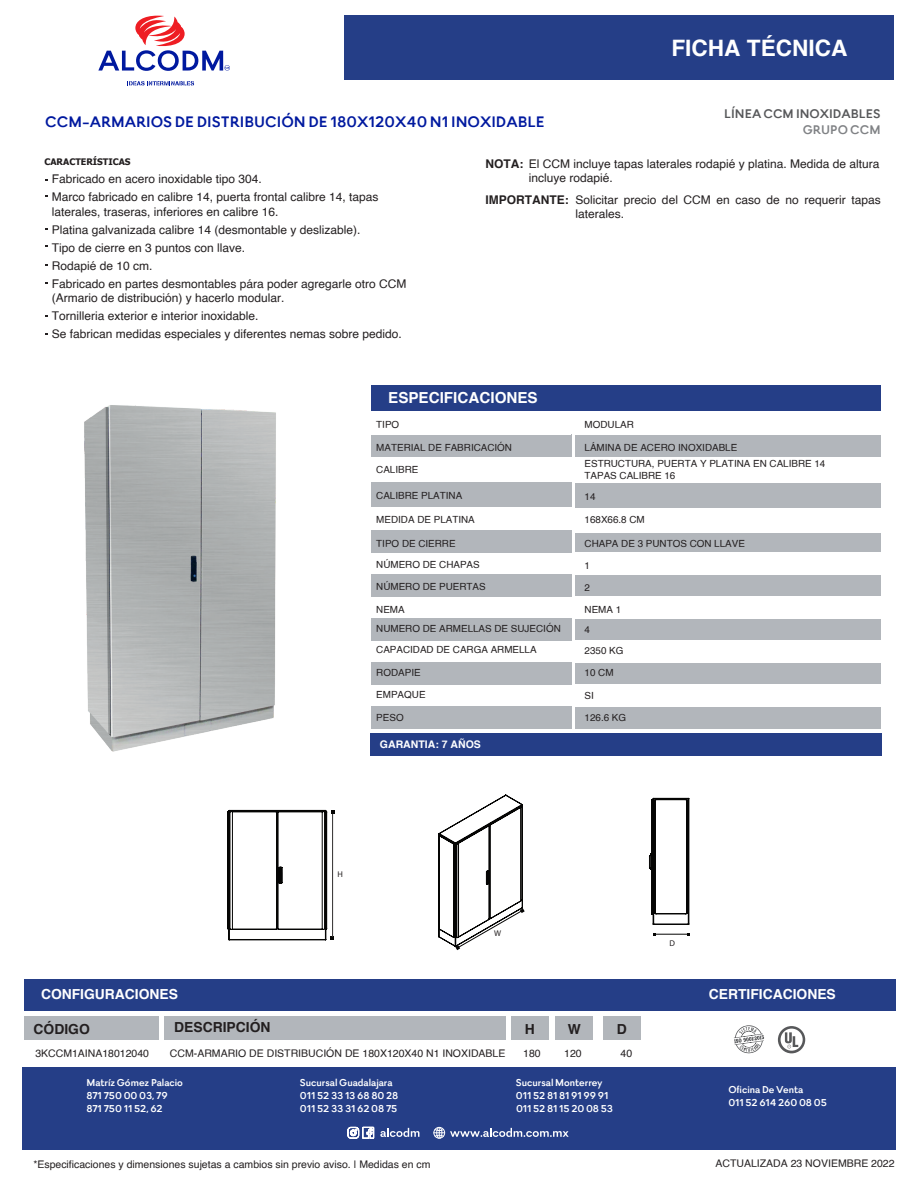
<style>
.page{position:relative;width:918px;height:1188px;background:#fff}
.page>*{position:absolute;margin:0;border:0;box-sizing:border-box;transform-origin:0 0}
.t1{font:700 22.65px "Helvetica";color:#fff}
.t2{font:700 16.5px "Firme";color:#00199f}
.t3{font:700 15.15px "Helvetica";color:#fff}
.t4{font:700 13.8px "Helvetica";color:#fff}
.t5{font:700 13.8px "Helvetica";color:#231f20}
.t6{font:700 13.65px "Firme";color:#57585a}
.t7{font:700 13.65px "Firme";color:#808285}
.t8{font:12px/18px "Helvetica";color:#231f20}
.t9{font:700 10.8px/13px "Firme";letter-spacing:-.01em;color:#fff}
.t10{font:10.5px "Helvetica";color:#231f20}
.t11{font:700 10.5px "Helvetica";color:#fff}
.t12{font:9.9px/21.1px "Helvetica";color:#231f20}
.t13{font:700 9px "Tahoma";color:#231f20}
.t14{font:8.4px "Myriad Pro";color:#231f20}
.s1{font-weight:700}
</style>
<div class="page">
<svg style="left:438px;top:795px;width:87px;height:155px"></svg>
<svg style="left:649px;top:798px;width:40px;height:127px"></svg>
<hr style="left:655px;top:934px;width:33px;height:1px;background:#050504">
<svg style="left:227px;top:810px;width:107px;height:130px"></svg>
<img style="left:84px;top:405px;width:192px;height:347px">
<div style="left:24px;top:1017px;width:134px;height:23px;background:#b2b6bb"></div>
<div style="left:164px;top:1017px;width:342px;height:23px;background:#b2b6bb"></div>
<div style="left:511px;top:1017px;width:38px;height:23px;background:#b2b6bb"></div>
<div style="left:556px;top:1017px;width:37px;height:23px;background:#b2b6bb"></div>
<div style="left:603px;top:1017px;width:38px;height:23px;background:#b2b6bb"></div>
<div style="left:24px;top:979px;width:872px;height:32px;background:#253e87"></div>
<svg style="left:734px;top:1025px;width:30px;height:29px"></svg>
<svg style="left:778px;top:1026px;width:27px;height:27px"></svg>
<div style="left:22px;top:1067px;width:874px;height:82px;background:#253e87"></div>
<div style="left:433px;top:1127px;width:12px;height:12px;border:1px solid #fff;border-radius:50%"></div>
<svg style="left:434px;top:1127px;width:135px;height:12px"></svg>
<svg style="left:380px;top:1128px;width:39px;height:9px"></svg>
<svg style="left:347px;top:1127px;width:27px;height:12px"></svg>
<div style="left:371px;top:435px;width:200px;height:22px;background:#b2b6bb"></div>
<div style="left:371px;top:482px;width:200px;height:25px;background:#b2b6bb"></div>
<div style="left:371px;top:531px;width:200px;height:22px;background:#b2b6bb"></div>
<div style="left:371px;top:575px;width:200px;height:22px;background:#b2b6bb"></div>
<div style="left:371px;top:707px;width:200px;height:22px;background:#b2b6bb"></div>
<div style="left:371px;top:663px;width:200px;height:22px;background:#b2b6bb"></div>
<div style="left:371px;top:619px;width:200px;height:22px;background:#b2b6bb"></div>
<div style="left:575px;top:435px;width:306px;height:22px;background:#b2b6bb"></div>
<div style="left:575px;top:483px;width:306px;height:25px;background:#b2b6bb"></div>
<div style="left:575px;top:531px;width:306px;height:22px;background:#b2b6bb"></div>
<div style="left:575px;top:575px;width:306px;height:22px;background:#b2b6bb"></div>
<div style="left:575px;top:707px;width:306px;height:22px;background:#b2b6bb"></div>
<div style="left:575px;top:663px;width:306px;height:22px;background:#b2b6bb"></div>
<div style="left:575px;top:619px;width:306px;height:22px;background:#b2b6bb"></div>
<div style="left:575px;top:508px;width:306px;height:24px;background:#fff"></div>
<div style="left:575px;top:596px;width:306px;height:23px;background:#fff"></div>
<div style="left:371px;top:385px;width:510px;height:26px;background:#253e87"></div>
<div style="left:370px;top:733px;width:511px;height:22px;background:#253e87"></div>
<svg style="left:127px;top:81px;width:67px;height:5px"></svg>
<svg style="left:98px;top:16px;width:132px;height:55px"></svg>
<div style="left:344px;top:16px;width:549px;height:64px;background:#253e87"></div>
<h2 class="t2" style="left:45px;top:112px;width:501px">CCM-ARMARIOS DE DISTRIBUCIÓN DE 180X120X40 N1 INOXIDABLE</h2>
<h1 class="t1" style="left:671px;top:30px;width:178px">FICHA TÉCNICA</h1>
<p class="t6" style="left:724px;top:106px;width:158px">LÍNEA CCM INOXIDABLES</p>
<p class="t7" style="left:803px;top:121px;width:79px">GRUPO CCM</p>
<p class="t13" style="left:44px;top:156px;width:88px">CARACTERÍSTICAS</p>
<p class="t8" style="left:52px;top:170px;width:328px">Fabricado en acero inoxidable tipo 304.<br>Marco fabricado en calibre 14, puerta frontal calibre 14, tapas</p>
<p class="t8" style="left:52px;top:203px;width:356px">laterales, traseras, inferiores en calibre 16.<br>Platina galvanizada calibre 14 (desmontable y deslizable).<br>Tipo de cierre en 3 puntos con llave.<br>Rodapié de 10 cm.<br>Fabricado en partes desmontables pára poder agregarle otro CCM</p>
<p class="t8" style="left:52px;top:289px;width:352px">(Armario de distribución) y hacerlo modular.<br>Tornilleria exterior e interior inoxidable.<br>Se fabrican medidas especiales y diferentes nemas sobre pedido.</p>
<p class="t8" style="left:529px;top:156px;width:352px;line-height:14.4px;text-indent:-43px"><span class="s1">NOTA:</span> El CCM incluye tapas laterales rodapié y platina. Medida de altura incluye rodapié.</p>
<p class="t8" style="left:575px;top:193px;width:307px;line-height:14.4px;text-indent:-90px"><span class="s1">IMPORTANTE:</span> Solicitar precio del CCM en caso de no requerir tapas laterales.</p>
<p class="t3" style="left:388px;top:386px;width:151px">ESPECIFICACIONES</p>
<p class="t12" style="left:376px;top:414px;width:24px">TIPO</p>
<p class="t12" style="left:376px;top:437px;width:137px">MATERIAL DE FABRICACIÓN</p>
<p class="t12" style="left:376px;top:459px;width:44px">CALIBRE</p>
<p class="t12" style="left:376px;top:485px;width:87px">CALIBRE PLATINA</p>
<p class="t12" style="left:376px;top:509px;width:100px">MEDIDA DE PLATINA</p>
<p class="t12" style="left:376px;top:533px;width:105px">TIPO DE CIERRE<br>NÚMERO DE CHAPAS</p>
<p class="t12" style="left:376px;top:576px;width:111px">NÚMERO DE PUERTAS</p>
<p class="t12" style="left:376px;top:600px;width:186px;line-height:19.5px">NEMA<br>NUMERO DE ARMELLAS DE SUJECIÓN</p>
<p class="t12" style="left:376px;top:640px;width:162px">CAPACIDAD DE CARGA ARMELLA</p>
<p class="t12" style="left:376px;top:662px;width:46px">RODAPIE</p>
<p class="t12" style="left:376px;top:685px;width:51px">EMPAQUE</p>
<p class="t12" style="left:376px;top:707px;width:29px">PESO</p>
<p class="t11" style="left:380px;top:736px;width:102px">GARANTIA: 7 AÑOS</p>
<p class="t12" style="left:585px;top:414px;width:51px">MODULAR</p>
<p class="t12" style="left:585px;top:439px;width:242px;line-height:16.5px">LÁMINA DE ACERO INOXIDABLE<br>ESTRUCTURA, PUERTA Y PLATINA EN CALIBRE 14</p>
<p class="t12" style="left:585px;top:465px;width:92px">TAPAS CALIBRE 16<br>14</p>
<p class="t12" style="left:585px;top:509px;width:62px">168X66.8 CM</p>
<p class="t12" style="left:585px;top:533px;width:162px">CHAPA DE 3 PUNTOS CON LLAVE</p>
<p class="t12" style="left:585px;top:556px;width:7px">1<br>2</p>
<p class="t12" style="left:585px;top:600px;width:38px;line-height:19.5px">NEMA 1<br>4</p>
<p class="t12" style="left:585px;top:640px;width:40px">2350 KG</p>
<p class="t12" style="left:585px;top:662px;width:31px">10 CM</p>
<p class="t12" style="left:585px;top:685px;width:11px">SI</p>
<p class="t12" style="left:585px;top:707px;width:43px">126.6 KG</p>
<p class="t14" style="left:337px;top:869px;width:7px">H</p>
<p class="t14" style="left:494px;top:928px;width:9px">W</p>
<p class="t14" style="left:670px;top:938px;width:7px">D</p>
<p class="t4" style="left:41px;top:983px;width:139px">CONFIGURACIONES</p>
<p class="t4" style="left:709px;top:983px;width:129px">CERTIFICACIONES</p>
<p class="t5" style="left:34px;top:1018px;width:58px">CÓDIGO</p>
<p class="t5" style="left:174px;top:1016px;width:98px">DESCRIPCIÓN</p>
<p class="t5" style="left:525px;top:1018px;width:12px">H</p>
<p class="t5" style="left:568px;top:1018px;width:15px">W</p>
<p class="t5" style="left:617px;top:1018px;width:12px">D</p>
<p class="t10" style="left:35px;top:1045px;width:115px">3KCCM1AINA18012040</p>
<p class="t10" style="left:170px;top:1046px;width:337px">CCM-ARMARIO DE DISTRIBUCIÓN DE 180X120X40 N1 INOXIDABLE</p>
<p class="t10" style="left:523px;top:1045px;width:19px">180</p>
<p class="t10" style="left:564px;top:1045px;width:19px">120</p>
<p class="t10" style="left:621px;top:1045px;width:13px">40</p>
<p class="t9" style="left:86px;top:1076px;width:98px">Matríz Gómez Palacio<br>871 750 00 03, 79<br>871 750 11 52, 62</p>
<p class="t9" style="left:300px;top:1076px;width:100px">Sucursal Guadalajara<br>011 52 33 13 68 80 28<br>011 52 33 31 62 08 75</p>
<p class="t9" style="left:516px;top:1076px;width:99px">Sucursal Monterrey<br>011 52 81 81 91 99 91<br>011 52 81 15 20 08 53</p>
<p class="t9" style="left:728px;top:1083px;width:100px">Oficina De Venta<br>011 52 614 260 08 05</p>
<p class="t10" style="left:33px;top:1156px;width:399px">*Especificaciones y dimensiones sujetas a cambios sin previo aviso. | Medidas en cm</p>
<p class="t10" style="left:715px;top:1156px;width:181px">ACTUALIZADA 23 NOVIEMBRE 2022</p>
</div>
